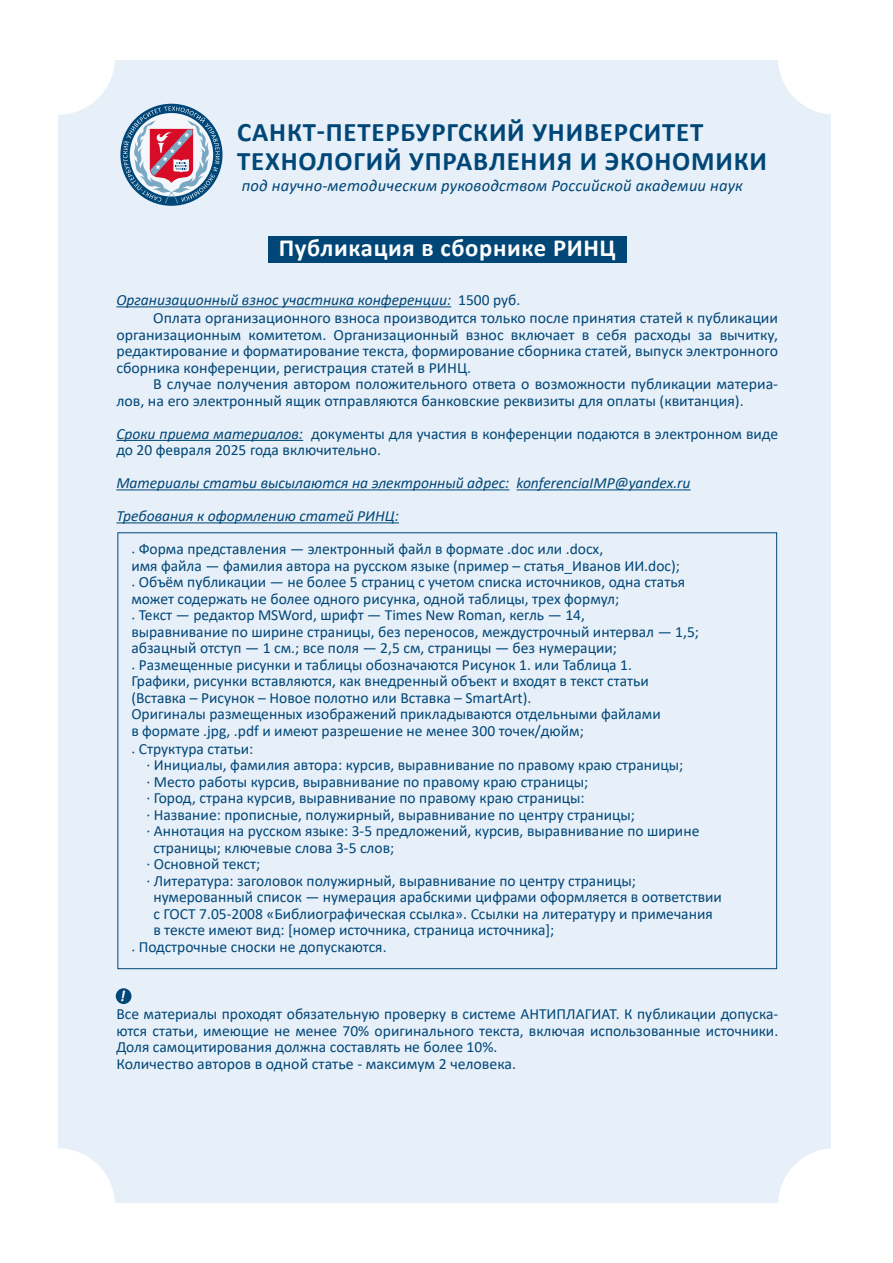
<style>
.page{position:relative;width:893px;height:1263px;background:#fff}
.page>*{position:absolute;margin:0;border:0;box-sizing:border-box;transform-origin:0 0}
.t1{font:700 26.85px/29.4px "Calibri";letter-spacing:.03em;color:#004778}
.t2{font:700 24.6px "Calibri";letter-spacing:.025em;color:#fff}
.t3{font:italic 16.5px "Calibri";letter-spacing:.01em;color:#004778}
.t4{font:15.6px/16.5px "Calibri";color:#004778}
.t5{font:italic 15.6px/33px "Calibri";color:#004778}
.t6{font:italic 700 15.6px "Calibri";color:#fff}
.s1{font-style:italic}
</style>
<div class="page">
<div style="left:58px;top:60px;width:773px;height:1143px;background:#e7eff8"></div>
<div style="left:0;top:0;width:115px;height:115px;background:#fff;border-radius:50%"></div>
<div style="left:0;top:1148px;width:115px;height:115px;background:#fff;border-radius:50%"></div>
<div style="left:778px;top:0;width:115px;height:115px;background:#fff;border-radius:50%"></div>
<div style="left:778px;top:1148px;width:115px;height:115px;background:#fff;border-radius:50%"></div>
<svg style="left:120px;top:104px;width:102px;height:102px"></svg>
<div style="left:268px;top:237px;width:359px;height:26px;background:#004778"></div>
<div style="left:116px;top:988px;width:16px;height:16px;background:#004778;border-radius:50%"></div>
<hr style="left:116px;top:306px;width:335px;height:1px;background:#004778">
<hr style="left:116px;top:440px;width:187px;height:1px;background:#004778">
<hr style="left:116px;top:489px;width:393px;height:1px;background:#004778">
<hr style="left:516px;top:489px;width:175px;height:1px;background:#004778">
<hr style="left:116px;top:522px;width:283px;height:1px;background:#004778">
<h1 class="t1" style="left:237px;top:117px;width:531px">САНКТ-ПЕТЕРБУРГСКИЙ УНИВЕРСИТЕТ<br>ТЕХНОЛОГИЙ УПРАВЛЕНИЯ И ЭКОНОМИКИ</h1>
<p class="t3" style="left:242px;top:174px;width:503px">под научно-методическим руководством Российской академии наук</p>
<h2 class="t2" style="left:279px;top:230px;width:339px">Публикация в сборнике РИНЦ</h2>
<p class="t4" style="left:153px;top:291px;width:626px;line-height:18px;text-indent:-37px"><span class="s1">Организационный взнос участника конференции:</span> 1500 руб.<br>Оплата организационного взноса производится только после принятия статей к публикации</p>
<p class="t4" style="left:116px;top:326px;width:663px;text-align:justify">организационным комитетом. Организационный взнос включает в себя расходы за вычитку, редактирование и форматирование текста, формирование сборника статей, выпуск электронного сборника конференции, регистрация статей в РИНЦ.</p>
<p class="t4" style="left:116px;top:375px;width:663px;text-indent:37px">В случае получения автором положительного ответа о возможности публикации материа&shy;лов, на его электронный ящик отправляются банковские реквизиты для оплаты (квитанция).</p>
<p class="t4" style="left:116px;top:425px;width:663px"><span class="s1">Сроки приема материалов:</span> документы для участия в конференции подаются в электронном виде до 20 февраля 2025 года включительно.</p>
<p class="t5" style="left:116px;top:466px;width:576px">Материалы статьи высылаются на электронный адрес: konferenciaIMP@yandex.ru<br>Требования к оформлению статей РИНЦ:</p>
<p class="t4" style="left:131px;top:540px;width:569px">· Форма представления — электронный файл в формате .doc или .docx,<br>имя файла — фамилия автора на русском языке (пример – статья_Иванов ИИ.doc);<br>· Объём публикации — не более 5 страниц с учетом списка источников, одна статья может содержать не более одного рисунка, одной таблицы, трех формул;<br>· Текст — редактор MSWord, шрифт — Times New Roman, кегль — 14,<br>выравнивание по ширине страницы, без переносов, междустрочный интервал — 1,5; абзацный отступ — 1 см.; все поля — 2,5 см, страницы — без нумерации;<br>· Размещенные рисунки и таблицы обозначаются Рисунок 1. или Таблица 1.<br>Графики, рисунки вставляются, как внедренный объект и входят в текст статьи (Вставка – Рисунок – Новое полотно или Вставка – SmartArt).<br>Оригиналы размещенных изображений прикладываются отдельными файлами<br>в формате .jpg, .pdf и имеют разрешение не менее 300 точек/дюйм;</p>
<p class="t4" style="left:131px;top:740px;width:123px">· Структура статьи:</p>
<p class="t4" style="left:146px;top:756px;width:539px">· Инициалы, фамилия автора: курсив, выравнивание по правому краю страницы;</p>
<p class="t4" style="left:146px;top:773px;width:444px">· Место работы курсив, выравнивание по правому краю страницы;</p>
<p class="t4" style="left:146px;top:789px;width:440px">· Город, страна курсив, выравнивание по правому краю страницы:</p>
<p class="t4" style="left:146px;top:806px;width:490px">· Название: прописные, полужирный, выравнивание по центру страницы;</p>
<p class="t4" style="left:146px;top:822px;width:555px">· Аннотация на русском языке: 3-5 предложений, курсив, выравнивание по ширине</p>
<p class="t4" style="left:153px;top:839px;width:242px">страницы; ключевые слова 3-5 слов;</p>
<p class="t4" style="left:146px;top:855px;width:115px">· Основной текст;</p>
<p class="t4" style="left:146px;top:872px;width:491px">· Литература: заголовок полужирный, выравнивание по центру страницы;</p>
<p class="t4" style="left:153px;top:888px;width:570px">нумерованный список — нумерация арабскими цифрами оформляется в оответствии</p>
<p class="t4" style="left:153px;top:905px;width:561px">с ГОСТ 7.05-2008 «Библиографическая ссылка». Ссылки на литературу и примечания</p>
<p class="t4" style="left:153px;top:921px;width:403px">в тексте имеют вид: [номер источника, страница источника];</p>
<p class="t4" style="left:131px;top:938px;width:257px">· Подстрочные сноски не допускаются.</p>
<p class="t6" style="left:120px;top:985px;width:7px">!</p>
<p class="t4" style="left:116px;top:1005px;width:663px">Все материалы проходят обязательную проверку в системе АНТИПЛАГИАТ. К публикации допуска&shy;ются статьи, имеющие не менее 70% оригинального текста, включая использованные источники.<br>Доля самоцитирования должна составлять не более 10%.<br>Количество авторов в одной статье - максимум 2 человека.</p>
</div>
